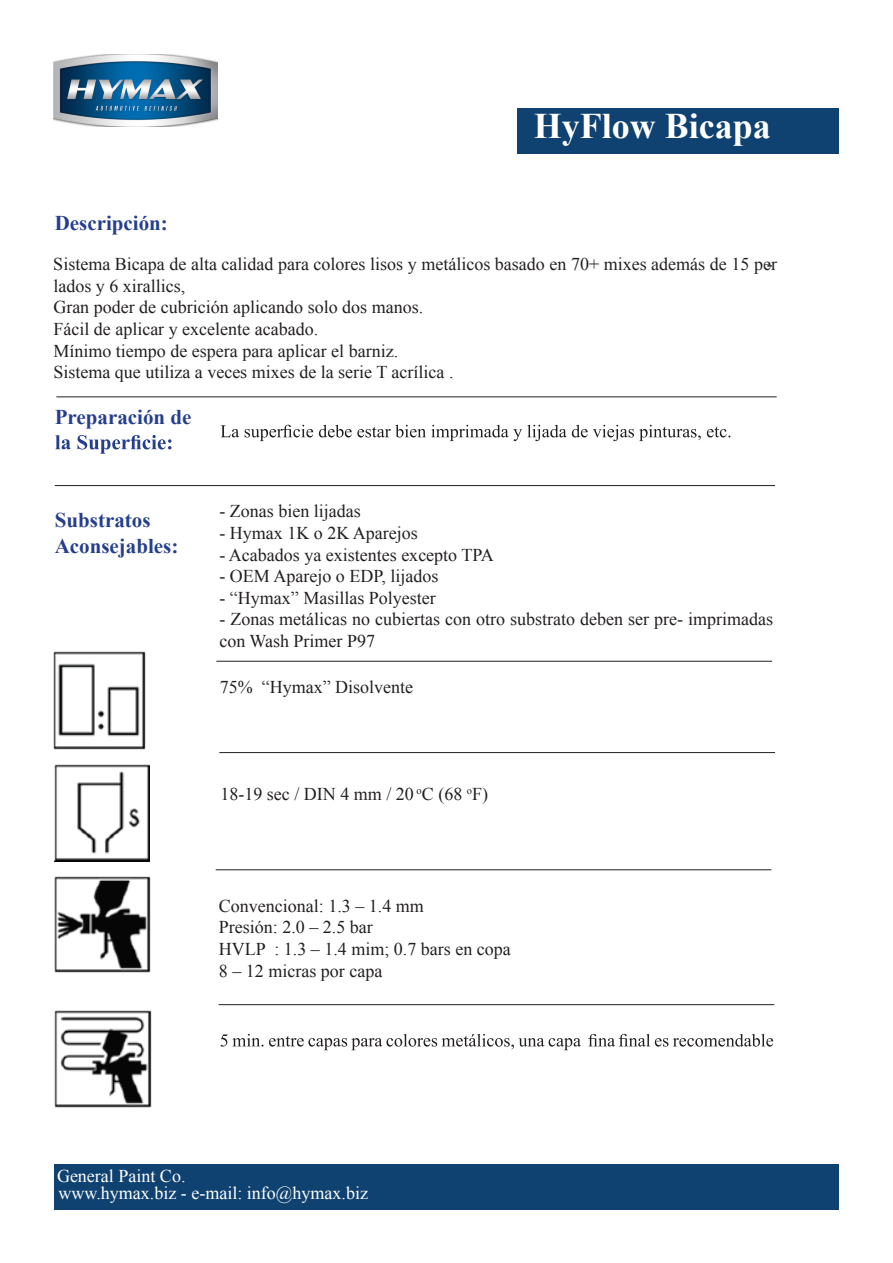
<style>
.page{position:relative;width:893px;height:1263px;background:#fff}
.page>*{position:absolute;margin:0;border:0;box-sizing:border-box;transform-origin:0 0}
.t1{font:700 36px "Times New Roman";color:#fff}
.t2{font:700 21px/25.2px "Times New Roman";color:#253f8e}
.t3{font:18px/21.6px "Times New Roman";color:#231f20}
.t4{font:18px/17.5px "Times New Roman";color:#fff}
</style>
<div class="page">
<div style="left:54px;top:1164px;width:785px;height:46px;background:#104271"></div>
<div style="left:517px;top:108px;width:322px;height:45px;background:#104271"></div>
<svg style="left:55px;top:435px;width:116px;height:19px"></svg>
<hr style="left:56px;top:397px;width:721px;height:1px;background:#231f20">
<hr style="left:55px;top:485px;width:720px;height:1px;background:#231f20">
<hr style="left:219px;top:752px;width:556px;height:1px;background:#231f20">
<hr style="left:219px;top:1004px;width:555px;height:1px;background:#231f20">
<hr style="left:216px;top:661px;width:556px;height:1px;background:#231f20">
<hr style="left:216px;top:869px;width:555px;height:1px;background:#231f20">
<svg style="left:221px;top:425px;width:509px;height:16px"></svg>
<svg style="left:221px;top:1034px;width:552px;height:16px"></svg>
<img style="left:53px;top:54px;width:164px;height:72px">
<img style="left:53px;top:651px;width:93px;height:98px">
<img style="left:54px;top:764px;width:96px;height:97px">
<img style="left:54px;top:876px;width:96px;height:97px">
<img style="left:54px;top:1010px;width:97px;height:98px">
<h1 class="t1" style="left:534px;top:101px;width:239px">HyFlow Bicapa</h1>
<p class="t2" style="left:55px;top:210px;width:115px">Descripción:</p>
<p class="t3" style="left:53px;top:253px;width:725px">Sistema Bicapa de alta calidad para colores lisos y metálicos basado en 70+ mixes además de 15 per&shy;lados y 6 xirallics,<br>Gran poder de cubrición aplicando solo dos manos.<br>Fácil de aplicar y excelente acabado.<br>Mínimo tiempo de espera para aplicar el barniz.<br>Sistema que utiliza a veces mixes de la serie T acrílica .</p>
<p class="t2" style="left:55px;top:404px;width:138px">Preparación de</p>
<p class="t2" style="left:55px;top:507px;width:125px">Substratos<br>Aconsejables:</p>
<p class="t3" style="left:219px;top:500px;width:143px">- Zonas bien lijadas</p>
<p class="t3" style="left:219px;top:522px;width:200px">- Hymax 1K o 2K Aparejos</p>
<p class="t3" style="left:219px;top:543px;width:276px">- Acabados ya existentes excepto TPA</p>
<p class="t3" style="left:219px;top:565px;width:221px">- OEM Aparejo o EDP, lijados</p>
<p class="t3" style="left:219px;top:587px;width:218px">- “Hymax” Masillas Polyester</p>
<p class="t3" style="left:219px;top:608px;width:555px">- Zonas metálicas no cubiertas con otro substrato deben ser pre- imprimadas con Wash Primer P97</p>
<p class="t3" style="left:220px;top:676px;width:195px">75% “Hymax” Disolvente</p>
<p class="t3" style="left:220px;top:783px;width:269px">18-19 sec / DIN 4 mm / 20 <sup>o</sup>C (68 <sup>o</sup>F)</p>
<p class="t3" style="left:219px;top:895px;width:293px">Convencional: 1.3 – 1.4 mm<br>Presión: 2.0 – 2.5 bar<br>HVLP : 1.3 – 1.4 mim; 0.7 bars en copa<br>8 – 12 micras por capa</p>
<p class="t4" style="left:57px;top:1167px;width:313px">General Paint Co.<br>www.hymax.biz - e-mail: info@hymax.biz</p>
</div>
